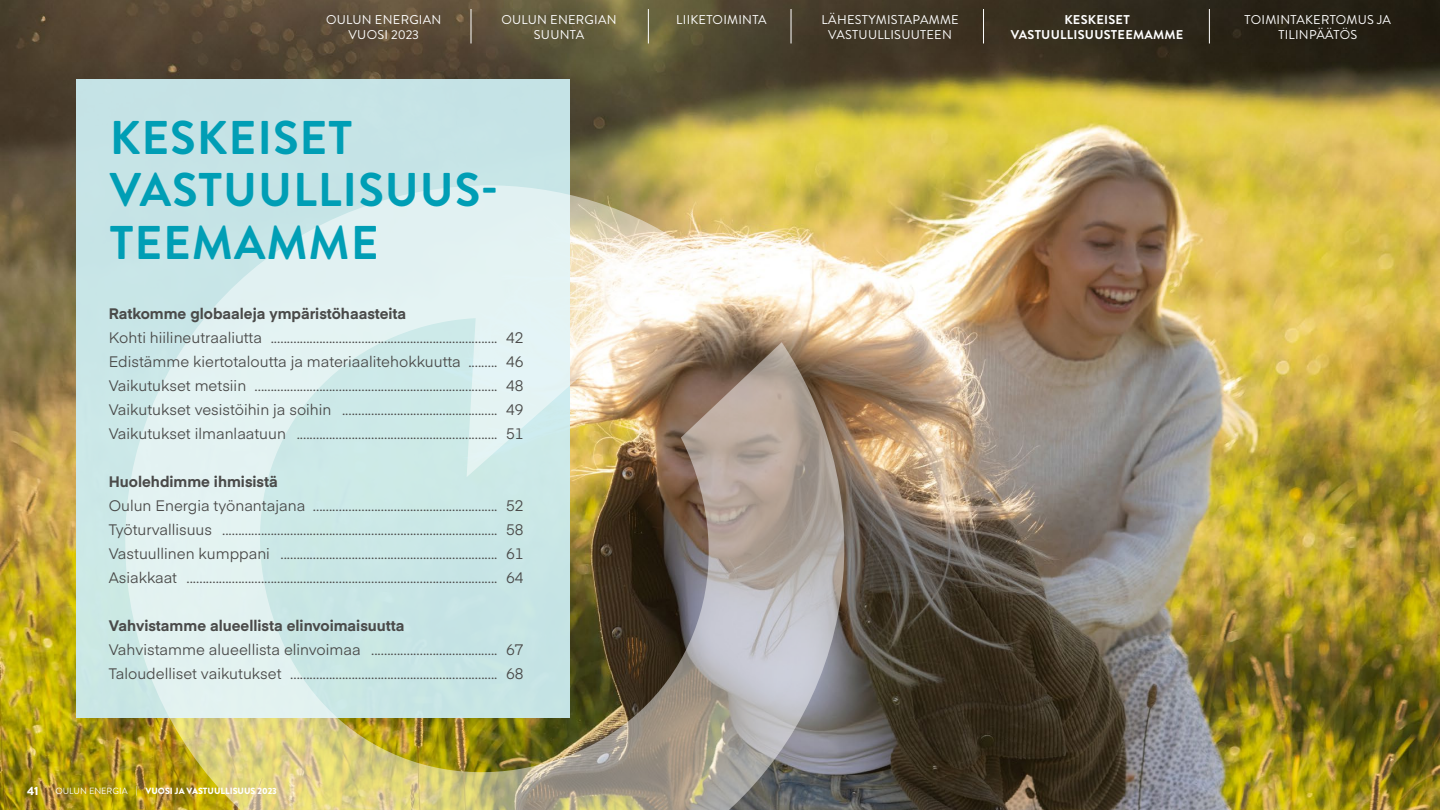
<style>
.page{position:relative;width:1440px;height:810px;background:#fff}
.page>*{position:absolute;margin:0;border:0;box-sizing:border-box;transform-origin:0 0}
.t1{font:700 47.25px/52.5px "Brandon Grotesque";letter-spacing:.02em;color:#009eb5}
.t2{font:15px "Eina 01";color:#4a4a49}
.t3{font:700 15px "Eina 01";color:#4a4a49}
.t4{font:12.75px/15.3px "Brandon Grotesque";letter-spacing:.02em;color:#fff;text-align:center}
.t5{font:700 12.75px/15.3px "Brandon Grotesque";letter-spacing:.02em;color:#fff;text-align:center}
.t6{font:900 12px "Brandon Grotesque";color:#fff}
.t7{font:900 9px "Brandon Grotesque";color:#fff}
.s1{font-weight:400}
</style>
<div class="page">
<img style="left:0;top:0;width:1440px;height:810px">
<div style="left:76px;top:80px;width:494px;height:638px;background:#c6e4e6"></div>
<img style="left:118px;top:184px;width:733px;height:626px">
<hr style="left:471px;top:9px;width:1px;height:35px;background:#fff">
<hr style="left:648px;top:9px;width:1px;height:35px;background:#fff">
<hr style="left:791px;top:9px;width:1px;height:35px;background:#fff">
<hr style="left:983px;top:9px;width:1px;height:35px;background:#fff">
<hr style="left:1209px;top:9px;width:1px;height:35px;background:#fff">
<p class="t4" style="left:326px;top:12px;width:117px">OULUN ENERGIAN<br>VUOSI 2023</p>
<p class="t4" style="left:501px;top:12px;width:117px">OULUN ENERGIAN<br>SUUNTA</p>
<p class="t4" style="left:676px;top:12px;width:92px">LIIKETOIMINTA</p>
<p class="t4" style="left:821px;top:12px;width:139px">LÄHESTYMISTAPAMME<br>VASTUULLISUUTEEN</p>
<p class="t5" style="left:1011px;top:12px;width:174px">KESKEISET<br>VASTUULLISUUSTEEMAMME</p>
<p class="t4" style="left:1245px;top:12px;width:148px">TOIMINTAKERTOMUS JA<br>TILINPÄÄTÖS</p>
<h1 class="t1" style="left:110px;top:112px;width:390px">KESKEISET<br>VASTUULLISUUS-<br>TEEMAMME</h1>
<p class="t3" style="left:109px;top:303px;width:299px">Ratkomme globaaleja ympäristöhaasteita</p>
<p class="t2" style="left:109px;top:326px;width:416px">Kohti hiilineutraaliutta ...................................................................... 42</p>
<p class="t2" style="left:109px;top:350px;width:416px">Edistämme kiertotaloutta ja materiaalitehokkuutta ......... 46</p>
<p class="t2" style="left:109px;top:374px;width:416px">Vaikutukset metsiin ........................................................................... 48</p>
<p class="t2" style="left:109px;top:398px;width:416px">Vaikutukset vesistöihin ja soihin ................................................ 49</p>
<p class="t2" style="left:109px;top:422px;width:416px">Vaikutukset ilmanlaatuun .............................................................. 51</p>
<p class="t3" style="left:109px;top:471px;width:171px">Huolehdimme ihmisistä</p>
<p class="t2" style="left:109px;top:494px;width:416px">Oulun Energia työnantajana ......................................................... 52</p>
<p class="t2" style="left:109px;top:518px;width:416px">Työturvallisuus ..................................................................................... 58</p>
<p class="t2" style="left:109px;top:542px;width:416px">Vastuullinen kumppani ................................................................... 61</p>
<p class="t2" style="left:109px;top:566px;width:416px">Asiakkaat ................................................................................................ 64</p>
<p class="t3" style="left:109px;top:615px;width:297px">Vahvistamme alueellista elinvoimaisuutta</p>
<p class="t2" style="left:109px;top:638px;width:416px">Vahvistamme alueellista elinvoimaa ....................................... 67</p>
<p class="t2" style="left:109px;top:662px;width:416px">Taloudelliset vaikutukset ................................................................ 68</p>
<p class="t6" style="left:27px;top:782px;width:13px">41</p>
<p class="t7" style="left:56px;top:784px;width:223px"><span class="s1">OULUN ENERGIA |</span> VUOSI JA VASTUULLISUUS 2023</p>
</div>
